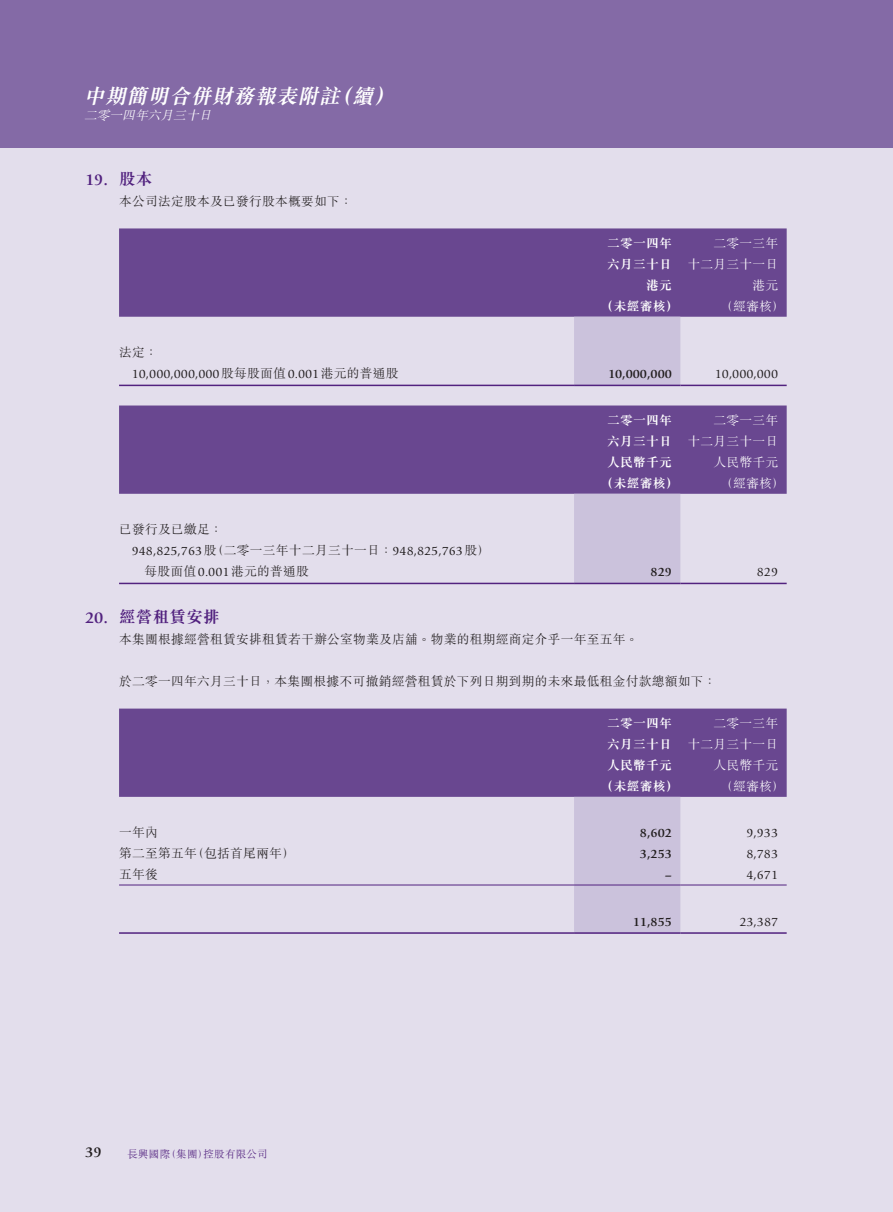
<style>
.page{position:relative;width:893px;height:1212px;background:#fff}
.page>*{position:absolute;margin:0;border:0;box-sizing:border-box;transform-origin:0 0}
.t1{font:italic 700 21px "M Sung HK";color:#fff}
.t2{font:700 16.5px "M Sung HK";letter-spacing:.02em;color:#52227f}
.t3{font:700 16.5px "Giovanni Std";color:#52227f}
.t4{font:700 15px "Giovanni Std";color:#231f20}
.t5{font:300 12.75px "M Sung HK";letter-spacing:.02em;color:#231f20}
.t6{font:12.75px "Giovanni Std";color:#231f20}
.t7{font:300 12.75px "M Sung HK";letter-spacing:.02em;color:#fff}
.t8{font:700 12.75px "M Sung HK";letter-spacing:.02em;color:#fff}
.t9{font:700 12.75px "Giovanni Std";color:#231f20}
.t10{font:italic 300 12.75px "M Sung HK";color:#fff}
.t11{font:300 10.5px "M Sung HK";letter-spacing:.02em;color:#52227f}
.s1{font-family:"M Sung HK";font-weight:300}
.s2{font-family:"Giovanni Std";font-weight:400}
</style>
<div class="page">
<div style="left:0;top:0;width:893px;height:170px;background:#846aa6"></div>
<div style="left:0;top:149px;width:893px;height:1063px;background:#e3deec"></div>
<div style="left:119px;top:228px;width:668px;height:89px;background:#694790"></div>
<div style="left:574px;top:317px;width:106px;height:68px;background:#cbc2dc"></div>
<hr style="left:119px;top:385px;width:455px;height:1px;background:#52227f">
<hr style="left:574px;top:385px;width:106px;height:1px;background:#52227f">
<hr style="left:680px;top:385px;width:107px;height:1px;background:#52227f">
<div style="left:119px;top:405px;width:668px;height:89px;background:#694790"></div>
<div style="left:574px;top:494px;width:106px;height:89px;background:#cbc2dc"></div>
<hr style="left:119px;top:583px;width:455px;height:1px;background:#52227f">
<hr style="left:574px;top:583px;width:106px;height:1px;background:#52227f">
<hr style="left:680px;top:583px;width:107px;height:1px;background:#52227f">
<div style="left:119px;top:708px;width:668px;height:89px;background:#694790"></div>
<div style="left:574px;top:797px;width:106px;height:135px;background:#cbc2dc"></div>
<hr style="left:119px;top:884px;width:455px;height:1px;background:#52227f">
<hr style="left:574px;top:884px;width:106px;height:1px;background:#52227f">
<hr style="left:680px;top:884px;width:107px;height:1px;background:#52227f">
<hr style="left:119px;top:932px;width:455px;height:2px;background:#52227f">
<hr style="left:574px;top:932px;width:106px;height:2px;background:#52227f">
<hr style="left:680px;top:932px;width:107px;height:2px;background:#52227f">
<h1 class="t1" style="left:331px;top:86px;width:27px">（</h1>
<h1 class="t1" style="left:373px;top:86px;width:27px">(</h1>
<h1 class="t1" style="left:83px;top:86px;width:296px">中期簡明合併財務報表附註續</h1>
<p class="t10" style="left:84px;top:107px;width:132px">二零一四年六月三十日</p>
<p class="t3" style="left:85px;top:170px;width:24px">19.</p>
<p class="t2" style="left:119px;top:170px;width:35px">股本</p>
<p class="t5" style="left:119px;top:192px;width:235px">本公司法定股本及已發行股本概要如下：</p>
<p class="t8" style="left:607px;top:237px;width:66px">二零一四年</p>
<p class="t7" style="left:713px;top:234px;width:66px">二零一三年</p>
<p class="t8" style="left:607px;top:258px;width:66px">六月三十日</p>
<p class="t7" style="left:687px;top:255px;width:92px">十二月三十一日</p>
<p class="t8" style="left:646px;top:279px;width:27px">港元</p>
<p class="t7" style="left:752px;top:276px;width:27px">港元</p>
<p class="t8" style="left:601px;top:300px;width:79px">（未經審核）</p>
<p class="t7" style="left:720px;top:297px;width:66px">（經審核(</p>
<p class="t5" style="left:119px;top:343px;width:40px">法定：</p>
<p class="t6" style="left:132px;top:367px;width:268px">10,000,000,000<span class="s1">股每股面值</span>0.001<span class="s1">港元的普通股</span></p>
<p class="t9" style="left:608px;top:366px;width:65px">10,000,000</p>
<p class="t6" style="left:715px;top:367px;width:65px">10,000,000</p>
<p class="t8" style="left:607px;top:414px;width:66px">二零一四年</p>
<p class="t7" style="left:713px;top:411px;width:66px">二零一三年</p>
<p class="t8" style="left:607px;top:435px;width:66px">六月三十日</p>
<p class="t7" style="left:687px;top:432px;width:92px">十二月三十一日</p>
<p class="t8" style="left:607px;top:456px;width:66px">人民幣千元</p>
<p class="t7" style="left:713px;top:453px;width:66px">人民幣千元</p>
<p class="t8" style="left:601px;top:477px;width:79px">（未經審核）</p>
<p class="t7" style="left:720px;top:474px;width:66px">（經審核(</p>
<p class="t3" style="left:85px;top:608px;width:24px">20.</p>
<p class="t5" style="left:119px;top:520px;width:105px">已發行及已繳足：</p>
<p class="t6" style="left:132px;top:544px;width:360px">948,825,763 <span class="s1">（股二零一三年十二月三十一日：</span>948,825,763<span class="s1">股(</span></p>
<p class="t5" style="left:145px;top:562px;width:166px">每股面值<span class="s2">0.001</span>港元的普通股</p>
<p class="t2" style="left:119px;top:609px;width:102px">經營租賃安排</p>
<p class="t9" style="left:651px;top:565px;width:23px">829</p>
<p class="t5" style="left:119px;top:630px;width:521px">本集團根據經營租賃安排租賃若干辦公室物業及店舖。物業的租期經商定介乎一年至五年。</p>
<p class="t5" style="left:119px;top:672px;width:599px">於二零一四年六月三十日，本集團根據不可撤銷經營租賃於下列日期到期的未來最低租金付款總額如下：</p>
<p class="t6" style="left:757px;top:565px;width:23px">829</p>
<p class="t8" style="left:607px;top:717px;width:66px">二零一四年</p>
<p class="t7" style="left:713px;top:714px;width:66px">二零一三年</p>
<p class="t8" style="left:607px;top:738px;width:66px">六月三十日</p>
<p class="t7" style="left:687px;top:735px;width:92px">十二月三十一日</p>
<p class="t8" style="left:607px;top:759px;width:66px">人民幣千元</p>
<p class="t7" style="left:713px;top:756px;width:66px">人民幣千元</p>
<p class="t8" style="left:601px;top:780px;width:79px">（未經審核）</p>
<p class="t7" style="left:720px;top:777px;width:66px">（經審核(</p>
<p class="t5" style="left:119px;top:823px;width:40px">一年內</p>
<p class="t9" style="left:640px;top:826px;width:33px">8,602</p>
<p class="t6" style="left:746px;top:826px;width:33px">9,933</p>
<p class="t5" style="left:119px;top:844px;width:79px">第二至第五年</p>
<p class="t5" style="left:191px;top:844px;width:105px">（包括首尾兩年(</p>
<p class="t9" style="left:640px;top:847px;width:33px">3,253</p>
<p class="t6" style="left:746px;top:847px;width:33px">8,783</p>
<p class="t5" style="left:119px;top:865px;width:40px">五年後</p>
<p class="t9" style="left:665px;top:868px;width:9px">–</p>
<p class="t6" style="left:746px;top:868px;width:33px">4,671</p>
<p class="t9" style="left:633px;top:914px;width:40px">11,855</p>
<p class="t6" style="left:739px;top:914px;width:40px">23,387</p>
<p class="t4" style="left:85px;top:1143px;width:18px">39</p>
<p class="t11" style="left:204px;top:1146px;width:66px">控股有限公司</p>
<p class="t11" style="left:128px;top:1146px;width:44px">長興國際</p>
<p class="t11" style="left:166px;top:1146px;width:44px">（集團）</p>
</div>
